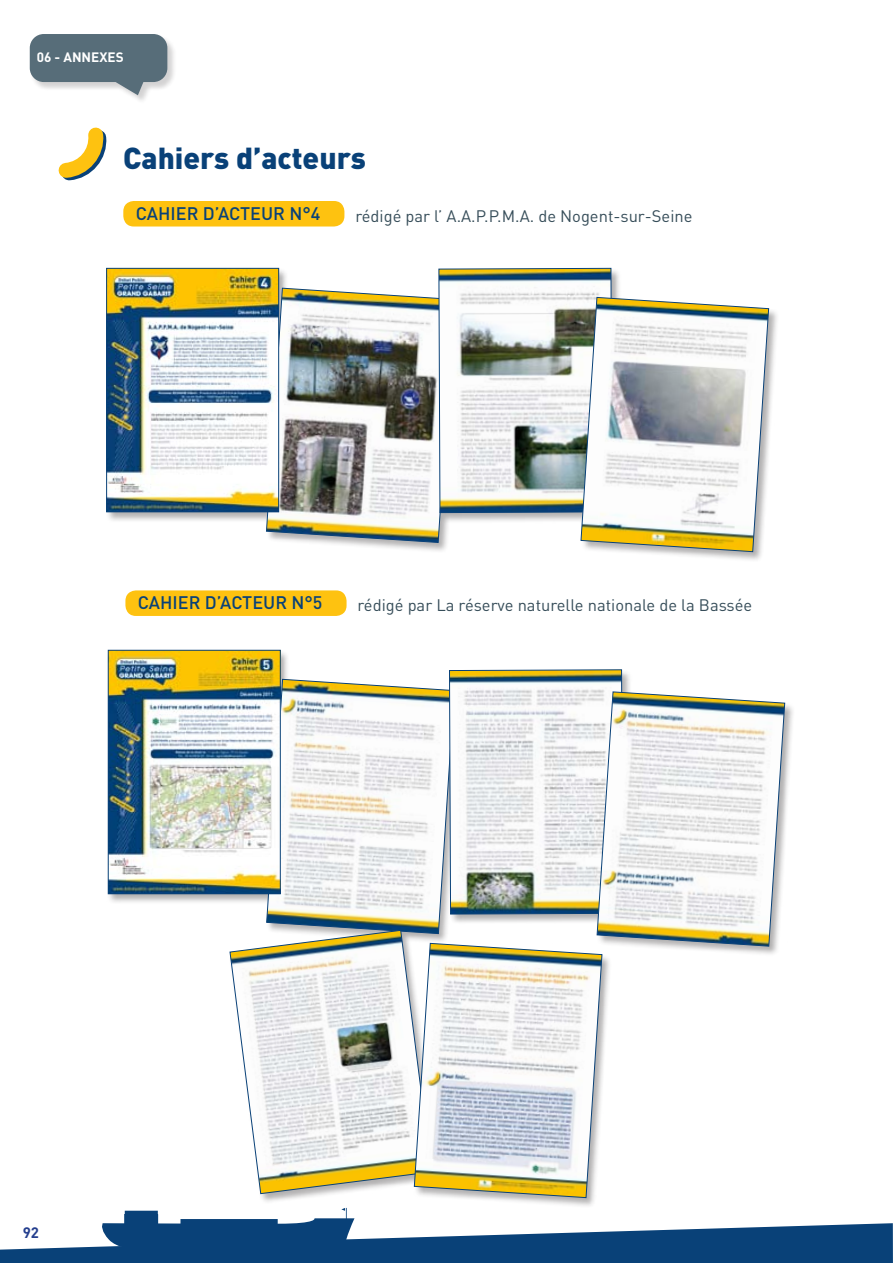
<style>
.page{position:relative;width:893px;height:1263px;background:#fff}
.page>*{position:absolute;margin:0;border:0;box-sizing:border-box;transform-origin:0 0}
.t1{font:900 30px "DIN";color:#094178}
.t2{font:500 18px "DIN";color:#094178}
.t3{font:16.5px "DIN";color:#364d59}
.t4{font:700 15px "DIN";color:#253f8e}
.t5{font:700 13.5px "DIN";color:#fff}
</style>
<div class="page">
<svg style="left:0;top:1208px;width:893px;height:55px"></svg>
<div style="left:30px;top:34px;width:146px;height:70px;background:#231f20;opacity:.2"></div>
<svg style="left:30px;top:34px;width:137px;height:61px;background:#768791"></svg>
<svg style="left:58px;top:127px;width:49px;height:54px"></svg>
<div style="left:123px;top:201px;width:221px;height:25px;background:#fec210;border-radius:10px"></div>
<div style="left:125px;top:590px;width:222px;height:26px;background:#fec210;border-radius:10px"></div>
<div style="left:105px;top:267px;width:674px;height:295px;background:#231f20;opacity:.35"></div>
<img style="left:266px;top:288px;width:189px;height:255px">
<img style="left:438px;top:268px;width:175px;height:245px">
<svg style="left:580px;top:297px;width:189px;height:255px"></svg>
<img style="left:108px;top:270px;width:169px;height:240px">
<div style="left:106px;top:268px;width:173px;height:244px;border:1px solid #094178"></div>
<svg style="left:266px;top:679px;width:189px;height:255px"></svg>
<svg style="left:449px;top:669px;width:174px;height:246px"></svg>
<svg style="left:596px;top:691px;width:189px;height:256px"></svg>
<img style="left:110px;top:652px;width:169px;height:240px">
<div style="left:108px;top:650px;width:173px;height:244px;border:1px solid #094178"></div>
<svg style="left:229px;top:930px;width:203px;height:264px"></svg>
<svg style="left:414px;top:943px;width:189px;height:255px"></svg>
<p class="t5" style="left:37px;top:48px;width:88px">06 - ANNEXES</p>
<p class="t1" style="left:123px;top:138px;width:244px">Cahiers d’acteurs</p>
<p class="t2" style="left:136px;top:202px;width:186px">CAHIER D’ACTEUR N°4</p>
<p class="t3" style="left:355px;top:205px;width:339px">rédigé par l’ A.A.P.P.M.A. de Nogent-sur-Seine</p>
<p class="t2" style="left:138px;top:591px;width:186px">CAHIER D’ACTEUR N°5</p>
<p class="t3" style="left:358px;top:595px;width:396px">rédigé par La réserve naturelle nationale de la Bassée</p>
<p class="t4" style="left:23px;top:1223px;width:18px">92</p>
</div>
